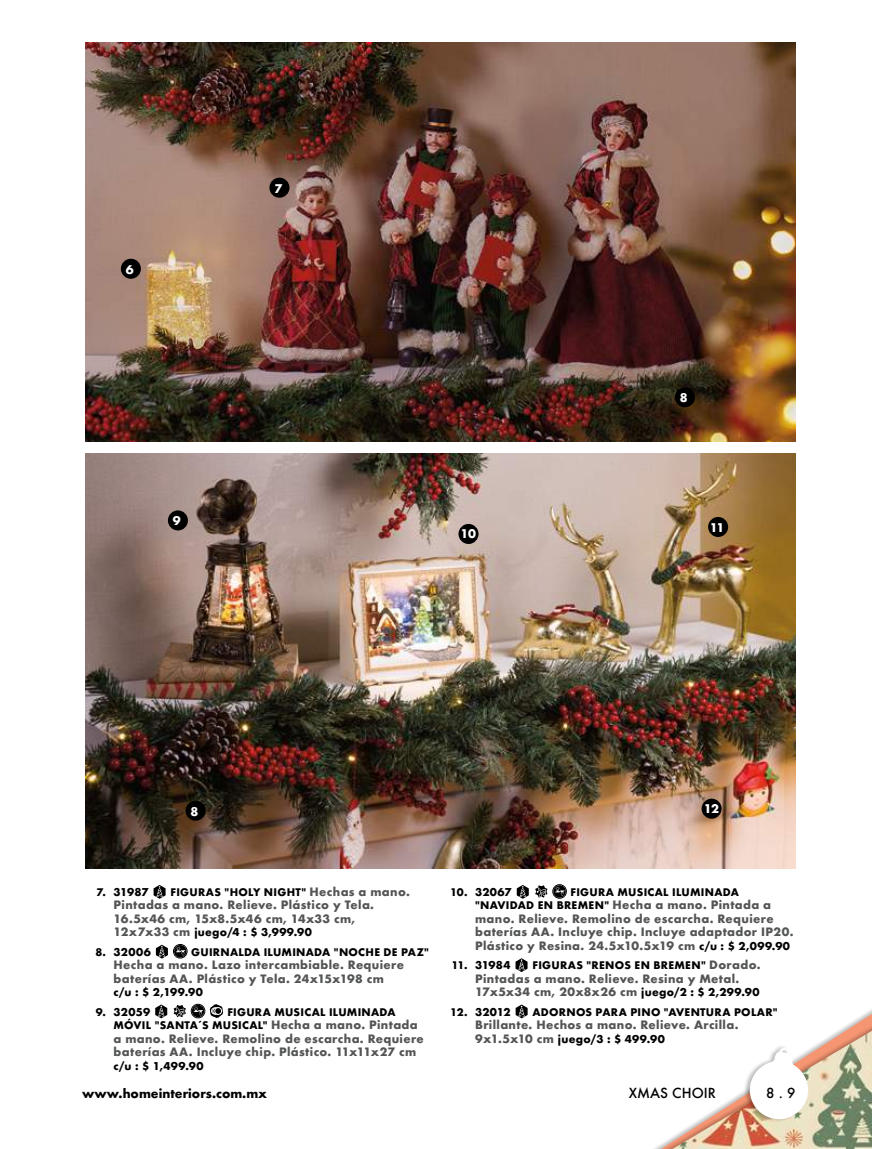
<style>
.page{position:relative;width:872px;height:1149px;background:#fff}
.page>*{position:absolute;margin:0;border:0;box-sizing:border-box;transform-origin:0 0}
.t1{font:500 13.5px "Futura";color:#000}
.t2{font:700 12px "Futura";color:#000}
.t3{font:700 11.7px "Futura";color:#fff}
.t4{font:700 11.25px/13.5px "Futura";letter-spacing:.03em;color:#535454}
.t5{font:700 10.5px "Futura";letter-spacing:.025em;color:#000}
.t6{font:700 10.2px/13.5px "Futura";letter-spacing:.025em;color:#000}
.s1{font-size:10.2px}
.s2{font-size:11.25px;color:#535454}
.s3{font-size:10.2px;color:#000}
.s4{font-size:10.5px;color:#000}
</style>
<div class="page">
<img style="left:656px;top:1014px;width:216px;height:134px">
<img style="left:85px;top:453px;width:710px;height:415px">
<img style="left:85px;top:43px;width:710px;height:398px">
<div style="left:742px;top:1043px;width:66px;height:79px;background:#000;opacity:.25"></div>
<svg style="left:750px;top:1047px;width:59px;height:71px"></svg>
<svg style="left:154px;top:885px;width:12px;height:13px"></svg>
<svg style="left:156px;top:944px;width:12px;height:14px"></svg>
<div style="left:173px;top:943px;width:14px;height:15px;border:1px solid #000;border-radius:50%"></div>
<svg style="left:174px;top:944px;width:12px;height:13px"></svg>
<svg style="left:155px;top:1004px;width:12px;height:14px"></svg>
<svg style="left:174px;top:1005px;width:12px;height:11px"></svg>
<div style="left:191px;top:1003px;width:14px;height:14px;border:1px solid #000;border-radius:50%"></div>
<svg style="left:192px;top:1004px;width:12px;height:12px"></svg>
<svg style="left:210px;top:1004px;width:13px;height:13px"></svg>
<div style="left:211px;top:1007px;width:7px;height:6px;border:1px solid #fff;border-radius:50%"></div>
<div style="left:213px;top:1007px;width:6px;height:7px;border:1px solid #fff;border-radius:50%"></div>
<svg style="left:215px;top:1007px;width:7px;height:7px"></svg>
<div style="left:214px;top:1006px;width:8px;height:8px;border:1px solid #fff;border-radius:50%"></div>
<svg style="left:517px;top:885px;width:12px;height:13px"></svg>
<svg style="left:535px;top:885px;width:12px;height:12px"></svg>
<div style="left:552px;top:884px;width:14px;height:14px;border:1px solid #000;border-radius:50%"></div>
<svg style="left:553px;top:884px;width:13px;height:13px"></svg>
<svg style="left:515px;top:958px;width:12px;height:13px"></svg>
<svg style="left:515px;top:1004px;width:12px;height:14px"></svg>
<div style="left:185px;top:800px;width:21px;height:20px;background:#000;border-radius:50%"></div>
<div style="left:168px;top:510px;width:20px;height:20px;background:#000;border-radius:50%"></div>
<div style="left:708px;top:517px;width:20px;height:20px;background:#000;border-radius:50%"></div>
<div style="left:701px;top:798px;width:20px;height:20px;background:#000;border-radius:50%"></div>
<div style="left:121px;top:259px;width:20px;height:20px;background:#000;border-radius:50%"></div>
<div style="left:458px;top:524px;width:20px;height:20px;background:#000;border-radius:50%"></div>
<div style="left:269px;top:178px;width:20px;height:20px;background:#000;border-radius:50%"></div>
<div style="left:675px;top:387px;width:20px;height:20px;background:#000;border-radius:50%"></div>
<p class="t3" style="left:126px;top:261px;width:9px">6</p>
<p class="t3" style="left:274px;top:180px;width:9px">7</p>
<p class="t3" style="left:173px;top:512px;width:9px">9</p>
<p class="t3" style="left:460px;top:525px;width:17px">10</p>
<p class="t3" style="left:680px;top:389px;width:9px">8</p>
<p class="t3" style="left:710px;top:519px;width:16px">11</p>
<p class="t3" style="left:191px;top:802px;width:9px">8</p>
<p class="t3" style="left:703px;top:799px;width:17px">12</p>
<p class="t5" style="left:97px;top:884px;width:53px"><span class="s1">7.</span> 31987</p>
<p class="t6" style="left:170px;top:885px;width:241px">FIGURAS "HOLY NIGHT" <span class="s2">Hechas a mano.</span></p>
<p class="t4" style="left:114px;top:898px;width:262px">Pintadas a mano. Relieve. Plástico y Tela.<br>16.5x46 cm, 15x8.5x46 cm, 14x33 cm,</p>
<p class="t5" style="left:114px;top:924px;width:200px"><span class="s2">12x7x33 cm</span> juego/4 : $ 3,999.90</p>
<p class="t5" style="left:95px;top:943px;width:57px"><span class="s1">8.</span> 32006</p>
<p class="t6" style="left:191px;top:944px;width:239px">GUIRNALDA ILUMINADA "NOCHE DE PAZ"</p>
<p class="t4" style="left:114px;top:957px;width:292px">Hecha a mano. Lazo intercambiable. Requiere baterías AA. Plástico y Tela. 24x15x198 cm</p>
<p class="t5" style="left:114px;top:984px;width:91px">c/u : $ 2,199.90</p>
<p class="t5" style="left:96px;top:1003px;width:56px"><span class="s1">9.</span> 32059</p>
<p class="t6" style="left:114px;top:1004px;width:306px;text-indent:114px">FIGURA MUSICAL ILUMINADA<br>MÓVIL "SANTA´S MUSICAL" <span class="s2">Hecha a mano. Pintada</span></p>
<p class="t4" style="left:114px;top:1031px;width:312px">a mano. Relieve. Remolino de escarcha. Requiere baterías AA. Incluye chip. Plástico. 11x11x27 cm</p>
<p class="t5" style="left:114px;top:1057px;width:91px">c/u : $ 1,499.90</p>
<p class="t2" style="left:82px;top:1084px;width:186px">www.homeinteriors.com.mx</p>
<p class="t5" style="left:450px;top:884px;width:63px"><span class="s1">10.</span> 32067</p>
<p class="t6" style="left:570px;top:885px;width:170px">FIGURA MUSICAL ILUMINADA</p>
<p class="t4" style="left:475px;top:898px;width:320px"><span class="s3">"NAVIDAD EN BREMEN"</span> Hecha a mano. Pintada a mano. Relieve. Remolino de escarcha. Requiere baterías AA. Incluye chip. Incluye adaptador IP20.<br>Plástico y Resina. 24.5x10.5x19 cm <span class="s4">c/u : $ 2,099.90</span></p>
<p class="t5" style="left:451px;top:957px;width:60px"><span class="s1">11.</span> 31984</p>
<p class="t6" style="left:532px;top:958px;width:230px">FIGURAS "RENOS EN BREMEN" <span class="s2">Dorado.</span></p>
<p class="t4" style="left:475px;top:971px;width:286px">Pintadas a mano. Relieve. Resina y Metal.<br>17x5x34 cm, 20x8x26 cm <span class="s4">juego/2 : $ 2,299.90</span></p>
<p class="t5" style="left:450px;top:1003px;width:62px"><span class="s1">12.</span> 32012</p>
<p class="t6" style="left:532px;top:1004px;width:247px">ADORNOS PARA PINO "AVENTURA POLAR"</p>
<p class="t4" style="left:475px;top:1017px;width:265px">Brillante. Hechos a mano. Relieve. Arcilla.</p>
<p class="t5" style="left:475px;top:1030px;width:191px"><span class="s2">9x1.5x10 cm</span> juego/3 : $ 499.90</p>
<p class="t1" style="left:629px;top:1082px;width:89px">XMAS CHOIR</p>
<p class="t1" style="left:766px;top:1082px;width:31px">8 . 9</p>
</div>
